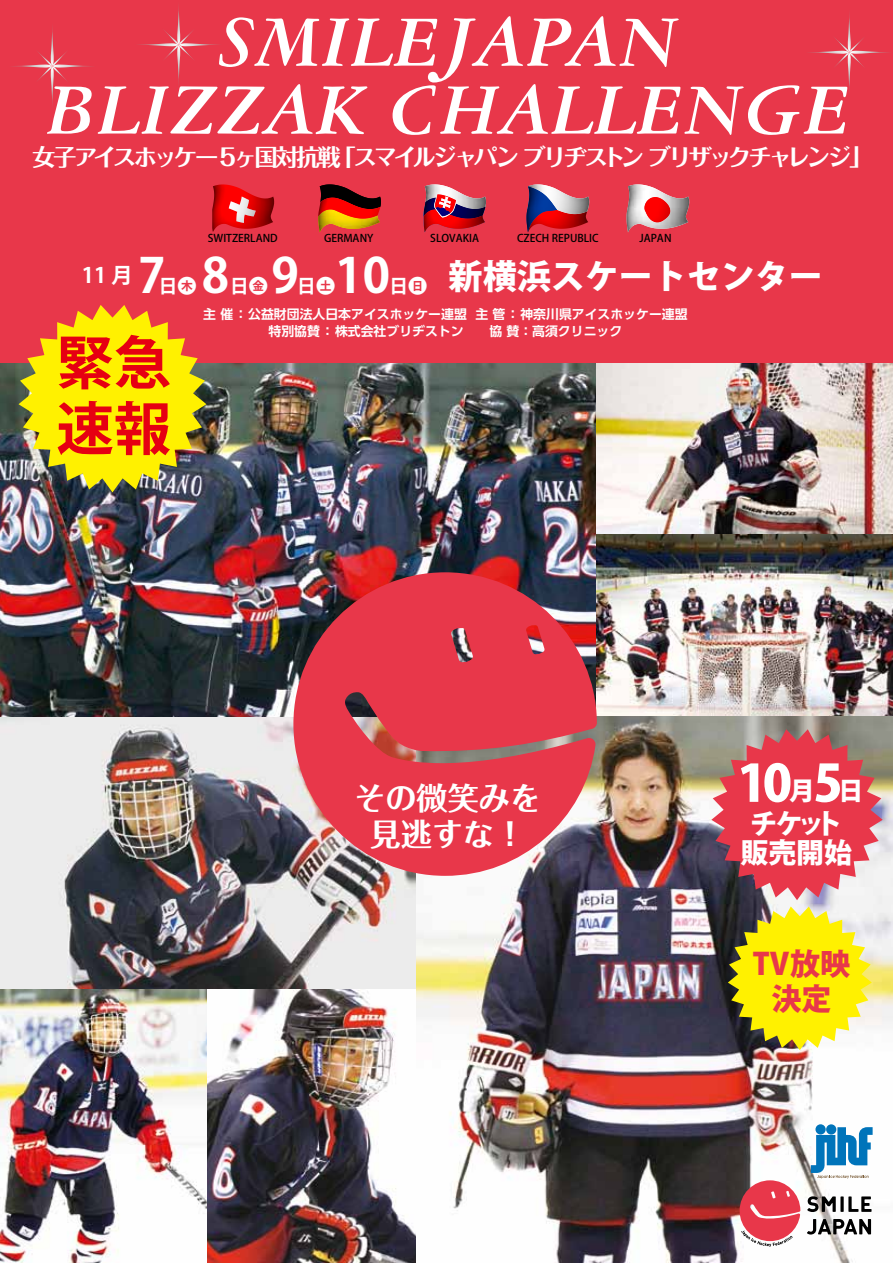
<style>
.page{position:relative;width:893px;height:1263px;background:#fff}
.page>*{position:absolute;margin:0;border:0;box-sizing:border-box;transform-origin:0 0}
.t1{font:italic 700 76.95px/67.9px "Garamond Three";color:#fff;text-align:center}
.t2{font:700 57.45px/65.8px "Koz Go Pro";color:#e60012}
.t3{font:800 50.55px "Koz Go Pro";color:#fff}
.t4{font:700 47.85px "Koz Go Pro";color:#fff}
.t5{font:800 34.05px "Koz Go Pro";color:#fff}
.t6{font:700 31.05px/36.5px "Folk Pro";color:#fff;text-align:center}
.t7{font:800 30.15px/34.7px "Koz Go Pro";color:#e8374a;text-align:center}
.t8{font:800 27.9px/29.1px "Koz Go Pro";letter-spacing:-.05em;color:#fff;text-align:center}
.t9{font:700 25.5px "Koz Go Pro";color:#fff}
.t10{font:800 25.35px "Koz Go Pro";color:#fff}
.t11{font:700 23.4px "Folk Pro";letter-spacing:-.14em;color:#fff}
.t12{font:700 23.4px "Folk Pro";letter-spacing:-.1em;color:#fff}
.t13{font:700 23.4px "Folk Pro";letter-spacing:-.12em;color:#fff}
.t14{font:700 21.3px "Koz Go Pro";color:#fff}
.t15{font:700 19.2px "Koz Go Pro";color:#fff}
.t16{font:700 12.9px "UD Shin Go Pro De";color:#fff}
.t17{font:500 10.65px "Koz Go Pro";color:#000}
.s1{font-size:50.55px}
</style>
<div class="page">
<img style="left:0;top:716px;width:417px;height:273px">
<img style="left:0;top:362px;width:893px;height:354px">
<img style="left:0;top:989px;width:207px;height:274px">
<img style="left:207px;top:989px;width:210px;height:274px">
<img style="left:417px;top:716px;width:476px;height:547px">
<div style="left:0;top:0;width:893px;height:362px;background:#e8374a"></div>
<svg style="left:740px;top:1180px;width:60px;height:67px"></svg>
<svg style="left:840px;top:1196px;width:4px;height:16px"></svg>
<svg style="left:848px;top:1196px;width:23px;height:16px"></svg>
<svg style="left:807px;top:1196px;width:29px;height:16px"></svg>
<svg style="left:807px;top:1219px;width:64px;height:15px"></svg>
<svg style="left:810px;top:15px;width:79px;height:75px"></svg>
<svg style="left:13px;top:28px;width:79px;height:76px"></svg>
<svg style="left:139px;top:7px;width:79px;height:76px"></svg>
<svg style="left:815px;top:1124px;width:11px;height:10px"></svg>
<svg style="left:826px;top:1124px;width:10px;height:10px"></svg>
<svg style="left:811px;top:1127px;width:62px;height:51px"></svg>
<svg style="left:293px;top:572px;width:304px;height:304px;background:#cf4555"></svg>
<svg style="left:318px;top:184px;width:63px;height:48px"></svg>
<img style="left:318px;top:198px;width:62px;height:21px">
<img style="left:212px;top:184px;width:62px;height:48px">
<img style="left:229px;top:196px;width:27px;height:27px">
<svg style="left:423px;top:184px;width:63px;height:48px"></svg>
<img style="left:436px;top:207px;width:14px;height:9px">
<svg style="left:529px;top:184px;width:60px;height:45px"></svg>
<img style="left:526px;top:186px;width:31px;height:46px">
<img style="left:626px;top:184px;width:63px;height:48px">
<img style="left:644px;top:197px;width:26px;height:25px">
<svg style="left:19px;top:305px;width:187px;height:187px;background:#dfbd1c"></svg>
<svg style="left:711px;top:729px;width:172px;height:171px;background:#cf5863"></svg>
<svg style="left:728px;top:906px;width:144px;height:144px;background:#ddd331"></svg>
<h1 class="t1" style="left:46px;top:7px;width:806px">SMILEJAPAN<br>BLIZZAK CHALLENGE</h1>
<h3 class="t11" style="left:332px;top:137px;width:541px">「スマイルジャパンブリヂストンブリザックチャレンジ「</h3>
<h3 class="t12" style="left:32px;top:137px;width:209px">女子アイスホッケー５</h3>
<h3 class="t13" style="left:234px;top:137px;width:109px">ヶ国対抗戦</h3>
<h3 class="t14" style="left:82px;top:261px;width:52px">11月</h3>
<p class="t17" style="left:208px;top:231px;width:71px">SWITZERLAND</p>
<p class="t17" style="left:324px;top:231px;width:51px">GERMANY</p>
<p class="t17" style="left:430px;top:231px;width:50px">SLOVAKIA</p>
<p class="t17" style="left:517px;top:231px;width:83px">CZECH REPUBLIC</p>
<p class="t17" style="left:639px;top:231px;width:34px">JAPAN</p>
<h3 class="t4" style="left:202px;top:244px;width:29px">8</h3>
<h3 class="t4" style="left:271px;top:244px;width:29px">9</h3>
<h3 class="t4" style="left:335px;top:244px;width:56px">10</h3>
<h3 class="t4" style="left:138px;top:244px;width:29px">7</h3>
<h3 class="t15" style="left:158px;top:273px;width:40px">日木</h3>
<h3 class="t9" style="left:165px;top:258px;width:27px">　</h3>
<h3 class="t15" style="left:389px;top:273px;width:40px">日日</h3>
<h3 class="t15" style="left:230px;top:273px;width:40px">日金</h3>
<h3 class="t15" style="left:297px;top:273px;width:40px">日土</h3>
<h3 class="t9" style="left:229px;top:258px;width:27px">　</h3>
<h3 class="t9" style="left:299px;top:258px;width:27px">　</h3>
<h3 class="t5" style="left:449px;top:254px;width:376px">新横浜スケートセンター</h3>
<p class="t16" style="left:203px;top:303px;width:265px">主催：公益財団法人日本アイスホッケー連盟</p>
<p class="t16" style="left:475px;top:303px;width:214px">主管：神奈川県アイスホッケー連盟</p>
<h2 class="t2" style="left:56px;top:334px;width:117px">緊急速報</h2>
<p class="t16" style="left:269px;top:320px;width:197px">特別協賛：株式会社ブリヂストン</p>
<p class="t16" style="left:489px;top:320px;width:134px">協賛：高須クリニック</p>
<h3 class="t6" style="left:354px;top:775px;width:188px">その微笑みを見逃すな!</h3>
<h3 class="t3" style="left:737px;top:750px;width:56px">10</h3>
<h3 class="t10" style="left:789px;top:774px;width:75px">日<span class="s1">5</span>月</h3>
<h3 class="t8" style="left:740px;top:811px;width:113px">チケット販売開始</h3>
<h3 class="t7" style="left:753px;top:949px;width:99px">TV放映決定</h3>
</div>
